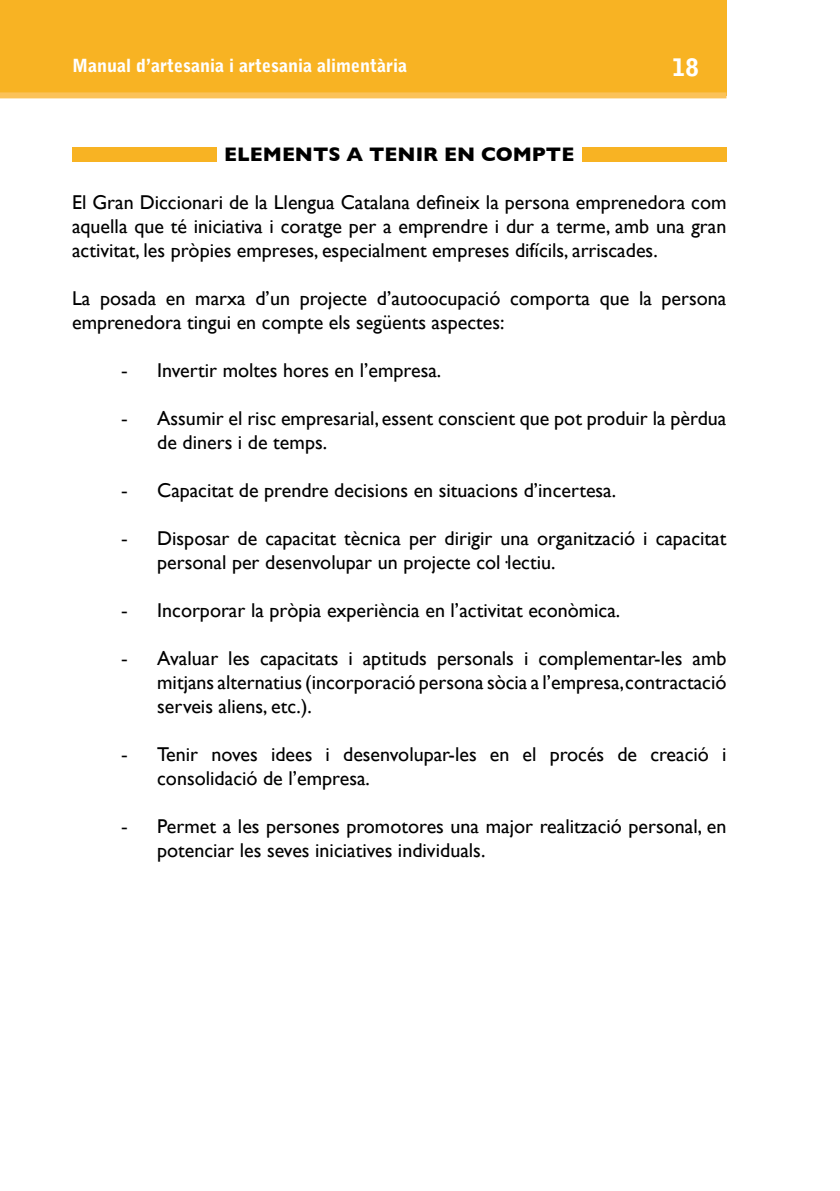
<style>
.page{position:relative;width:840px;height:1191px;background:#fff}
.page>*{position:absolute;margin:0;border:0;box-sizing:border-box;transform-origin:0 0}
.t1{font:900 24px "Bell Gothic Std";color:#fff}
.t2{font:20px/24px "Gill Sans";color:#000}
.t3{font:700 20px "Gill Sans";color:#000}
.t4{font:900 18px "Bell Gothic Std";color:#fff}
.s1{font-family:"Times New Roman"}
</style>
<div class="page">
<div style="left:0;top:0;width:726px;height:95px;background:#f8b323"></div>
<div style="left:0;top:92px;width:726px;height:6px;background:#fbc258"></div>
<div style="left:72px;top:147px;width:144px;height:15px;background:#f8b323"></div>
<div style="left:581px;top:147px;width:145px;height:15px;background:#f8b323"></div>
<p class="t4" style="left:72px;top:55px;width:336px">Manual d’artesania i artesania alimentària</p>
<p class="t1" style="left:671px;top:53px;width:28px">18</p>
<p class="t3" style="left:224px;top:143px;width:351px">ELEMENTS A TENIR EN COMPTE</p>
<p class="t2" style="left:72px;top:190px;width:655px;text-align:justify">El Gran Diccionari de la Llengua Catalana defineix la persona emprenedora com aquella que té iniciativa i coratge per a emprendre i dur a terme, amb una gran activitat, les pròpies empreses, especialment empreses difícils, arriscades.</p>
<p class="t2" style="left:72px;top:286px;width:655px">La posada en marxa d’un projecte d’autoocupació comporta que la persona emprenedora tingui en compte els següents aspectes:</p>
<p class="t2" style="left:121px;top:358px;width:321px"><span class="s1">-</span> Invertir moltes hores en l’empresa.</p>
<p class="t2" style="left:157px;top:406px;width:570px;text-indent:-36px"><span class="s1">-</span> Assumir el risc empresarial, essent conscient que pot produir la pèrdua de diners i de temps.</p>
<p class="t2" style="left:121px;top:478px;width:496px"><span class="s1">-</span> Capacitat de prendre decisions en situacions d’incertesa.</p>
<p class="t2" style="left:157px;top:526px;width:570px;text-indent:-36px"><span class="s1">-</span> Disposar de capacitat tècnica per dirigir una organització i capacitat personal per desenvolupar un projecte col·lectiu.</p>
<p class="t2" style="left:121px;top:598px;width:500px"><span class="s1">-</span> Incorporar la pròpia experiència en l’activitat econòmica.</p>
<p class="t2" style="left:157px;top:646px;width:570px;text-align:justify;text-indent:-36px"><span class="s1">-</span> Avaluar les capacitats i aptituds personals i complementar-les amb mitjans alternatius (incorporació persona sòcia a l’empresa, contractació serveis aliens, etc.).</p>
<p class="t2" style="left:157px;top:742px;width:570px;text-indent:-36px"><span class="s1">-</span> Tenir noves idees i desenvolupar-les en el procés de creació i consolidació de l’empresa.</p>
<p class="t2" style="left:157px;top:814px;width:570px;text-indent:-36px"><span class="s1">-</span> Permet a les persones promotores una major realització personal, en potenciar les seves iniciatives individuals.</p>
</div>
